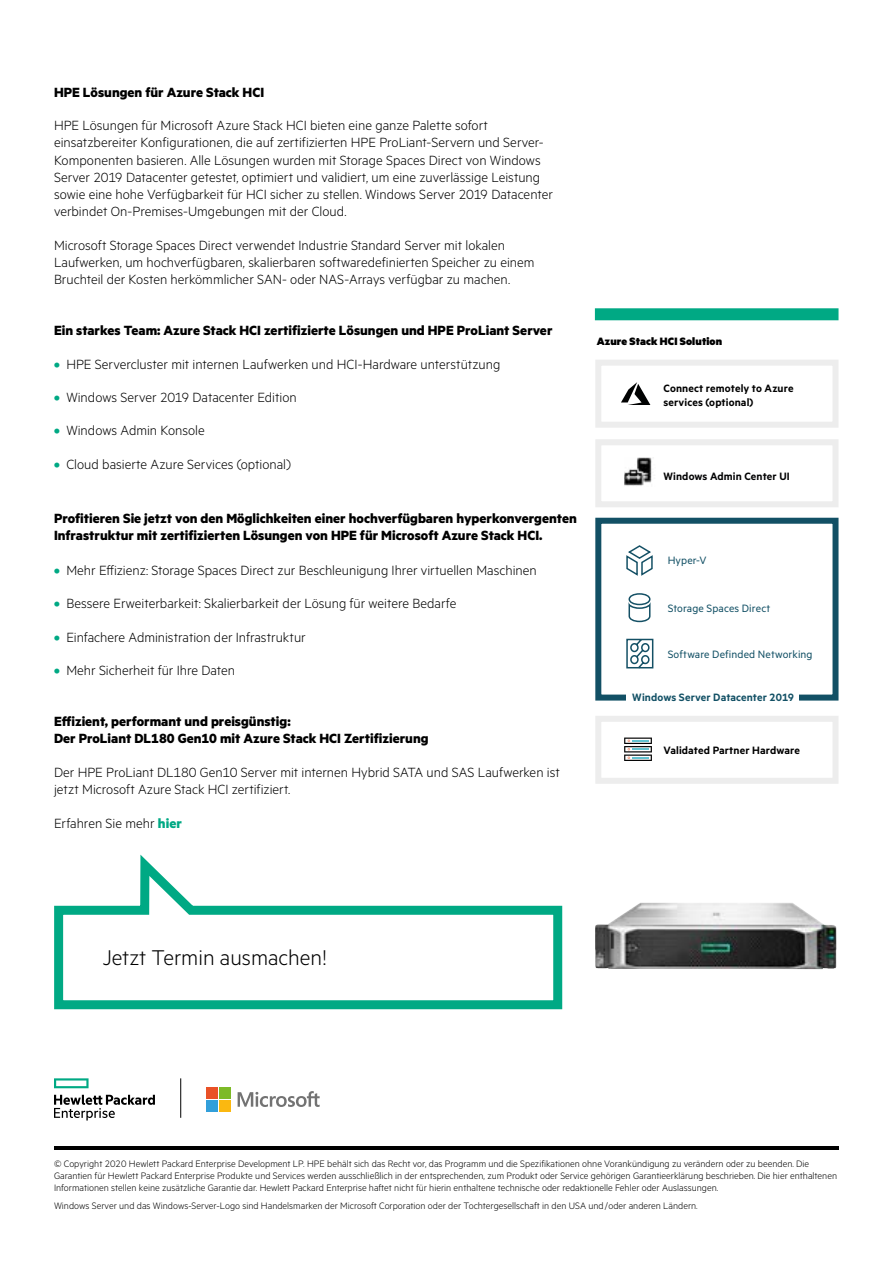
<style>
.page{position:relative;width:893px;height:1263px;background:#fff}
.page>*{position:absolute;margin:0;border:0;box-sizing:border-box;transform-origin:0 0}
.t1{font:300 24px "Metric HPE";color:#000}
.t2{font:300 15px/17.2px "Metric HPE";color:#000}
.t3{font:700 15px/17.2px "Metric HPE";color:#000}
.t4{font:600 12px/14.2px "Metric HPE";letter-spacing:.01em;color:#000}
.t5{font:12px "Metric HPE";letter-spacing:.01em;color:#125065}
.t6{font:600 12px "Metric HPE";letter-spacing:.01em;color:#125065}
.t7{font:900 12px "Metric HPE";letter-spacing:.015em;color:#000}
.t8{font:600 12px "Metric HPE";letter-spacing:.01em;color:#020203}
.t9{font:300 10.5px/12px "Metric HPE";color:#000}
.s1{font-weight:700;color:#00a984}
</style>
<div class="page">
<img style="left:595px;top:903px;width:241px;height:66px">
<svg style="left:54px;top:854px;width:509px;height:156px"></svg>
<div style="left:595px;top:716px;width:243px;height:68px;background:#fff;border:6px solid #ededed"></div>
<div style="left:595px;top:360px;width:243px;height:68px;background:#fff;border:6px solid #ededed"></div>
<svg style="left:595px;top:517px;width:244px;height:184px;background:#33687a"></svg>
<div style="left:595px;top:439px;width:243px;height:68px;background:#fff;border:6px solid #ededed"></div>
<div style="left:626px;top:688px;width:172px;height:18px;background:#fff"></div>
<svg style="left:624px;top:737px;width:28px;height:24px"></svg>
<img style="left:624px;top:457px;width:28px;height:29px">
<svg style="left:621px;top:383px;width:29px;height:22px"></svg>
<svg style="left:598px;top:521px;width:237px;height:176px"></svg>
<div style="left:595px;top:308px;width:243px;height:12px;background:#00a984"></div>
<hr style="left:54px;top:1147px;width:785px;height:3px;background:#000">
<svg style="left:54px;top:1078px;width:35px;height:10px"></svg>
<svg style="left:54px;top:1095px;width:101px;height:25px"></svg>
<hr style="left:180px;top:1078px;width:1px;height:40px;background:#000">
<svg style="left:238px;top:1091px;width:82px;height:16px"></svg>
<div style="left:206px;top:1087px;width:12px;height:12px;background:#e95127"></div>
<div style="left:219px;top:1087px;width:11px;height:12px;background:#7dba28"></div>
<div style="left:206px;top:1100px;width:12px;height:11px;background:#329fda"></div>
<div style="left:219px;top:1100px;width:11px;height:11px;background:#fbb810"></div>
<p class="t3" style="left:54px;top:83px;width:212px">HPE Lösungen für Azure Stack HCI</p>
<p class="t2" style="left:54px;top:116px;width:500px">HPE Lösungen für Microsoft Azure Stack HCI bieten eine ganze Palette sofort einsatzbereiter Konfigurationen, die auf zertifizierten HPE ProLiant-Servern und Server-Komponenten basieren. Alle Lösungen wurden mit Storage Spaces Direct von Windows Server 2019 Datacenter getestet, optimiert und validiert, um eine zuverlässige Leistung sowie eine hohe Verfügbarkeit für HCI sicher zu stellen. Windows Server 2019 Datacenter verbindet On-Premises-Umgebungen mit der Cloud.</p>
<p class="t2" style="left:54px;top:236px;width:482px">Microsoft Storage Spaces Direct verwendet Industrie Standard Server mit lokalen<br>Laufwerken, um hochverfügbaren, skalierbaren softwaredefinierten Speicher zu einem<br>Bruchteil der Kosten herkömmlicher SAN- oder NAS-Arrays verfügbar zu machen.</p>
<p class="t3" style="left:54px;top:321px;width:500px">Ein starkes Team: Azure Stack HCI zertifizierte Lösungen und HPE ProLiant Server</p>
<p class="t2" style="left:54px;top:355px;width:448px"><span class="s1">•</span> HPE Servercluster mit internen Laufwerken und HCI-Hardware unterstützung</p>
<p class="t2" style="left:54px;top:388px;width:244px"><span class="s1">•</span> Windows Server 2019 Datacenter Edition</p>
<p class="t2" style="left:54px;top:421px;width:152px"><span class="s1">•</span> Windows Admin Konsole</p>
<p class="t2" style="left:54px;top:455px;width:238px"><span class="s1">•</span> Cloud basierte Azure Services (optional)</p>
<p class="t3" style="left:54px;top:509px;width:524px">Profitieren Sie jetzt von den Möglichkeiten einer hochverfügbaren hyperkonvergenten<br>Infrastruktur mit zertifizierten Lösungen von HPE für Microsoft Azure Stack HCI.</p>
<p class="t2" style="left:54px;top:561px;width:484px"><span class="s1">•</span> Mehr Effizienz: Storage Spaces Direct zur Beschleunigung Ihrer virtuellen Maschinen</p>
<p class="t2" style="left:54px;top:594px;width:404px"><span class="s1">•</span> Bessere Erweiterbarkeit: Skalierbarkeit der Lösung für weitere Bedarfe</p>
<p class="t2" style="left:54px;top:628px;width:253px"><span class="s1">•</span> Einfachere Administration der Infrastruktur</p>
<p class="t2" style="left:54px;top:661px;width:183px"><span class="s1">•</span> Mehr Sicherheit für Ihre Daten</p>
<p class="t3" style="left:54px;top:712px;width:376px">Effizient, performant und preisgünstig:<br>Der ProLiant DL180 Gen10 mit Azure Stack HCI Zertifizierung</p>
<p class="t2" style="left:54px;top:763px;width:507px">Der HPE ProLiant DL180 Gen10 Server mit internen Hybrid SATA und SAS Laufwerken ist jetzt Microsoft Azure Stack HCI zertifiziert.</p>
<p class="t2" style="left:54px;top:814px;width:130px">Erfahren Sie mehr <span class="s1">hier</span></p>
<p class="t7" style="left:597px;top:334px;width:127px">Azure Stack HCI Solution</p>
<p class="t4" style="left:663px;top:380px;width:132px">Connect remotely to Azure services (optional)</p>
<p class="t8" style="left:663px;top:470px;width:128px">Windows Admin Center UI</p>
<p class="t5" style="left:668px;top:554px;width:40px">Hyper-V</p>
<p class="t5" style="left:668px;top:602px;width:104px">Storage Spaces Direct</p>
<p class="t5" style="left:668px;top:647px;width:146px">Software Definded Networking</p>
<p class="t6" style="left:632px;top:690px;width:163px">Windows Server Datacenter 2019</p>
<p class="t4" style="left:663px;top:743px;width:138px">Validated Partner Hardware</p>
<h1 class="t1" style="left:103px;top:943px;width:226px">Jetzt Termin ausmachen!</h1>
<p class="t9" style="left:54px;top:1157px;width:785px">© Copyright 2020 Hewlett Packard Enterprise Development LP. HPE behält sich das Recht vor, das Programm und die Spezifikationen ohne Vorankündigung zu verändern oder zu beenden. Die<br>Garantien für Hewlett Packard Enterprise Produkte und Services werden ausschließlich in der entsprechenden, zum Produkt oder Service gehörigen Garantieerklärung beschrieben. Die hier enthaltenen<br>Informationen stellen keine zusätzliche Garantie dar. Hewlett Packard Enterprise haftet nicht für hierin enthaltene technische oder redaktionelle Fehler oder Auslassungen.</p>
<p class="t9" style="left:54px;top:1199px;width:645px">Windows Server und das Windows-Server-Logo sind Handelsmarken der Microsoft Corporation oder der Tochtergesellschaft in den USA und/oder anderen Ländern.</p>
</div>
